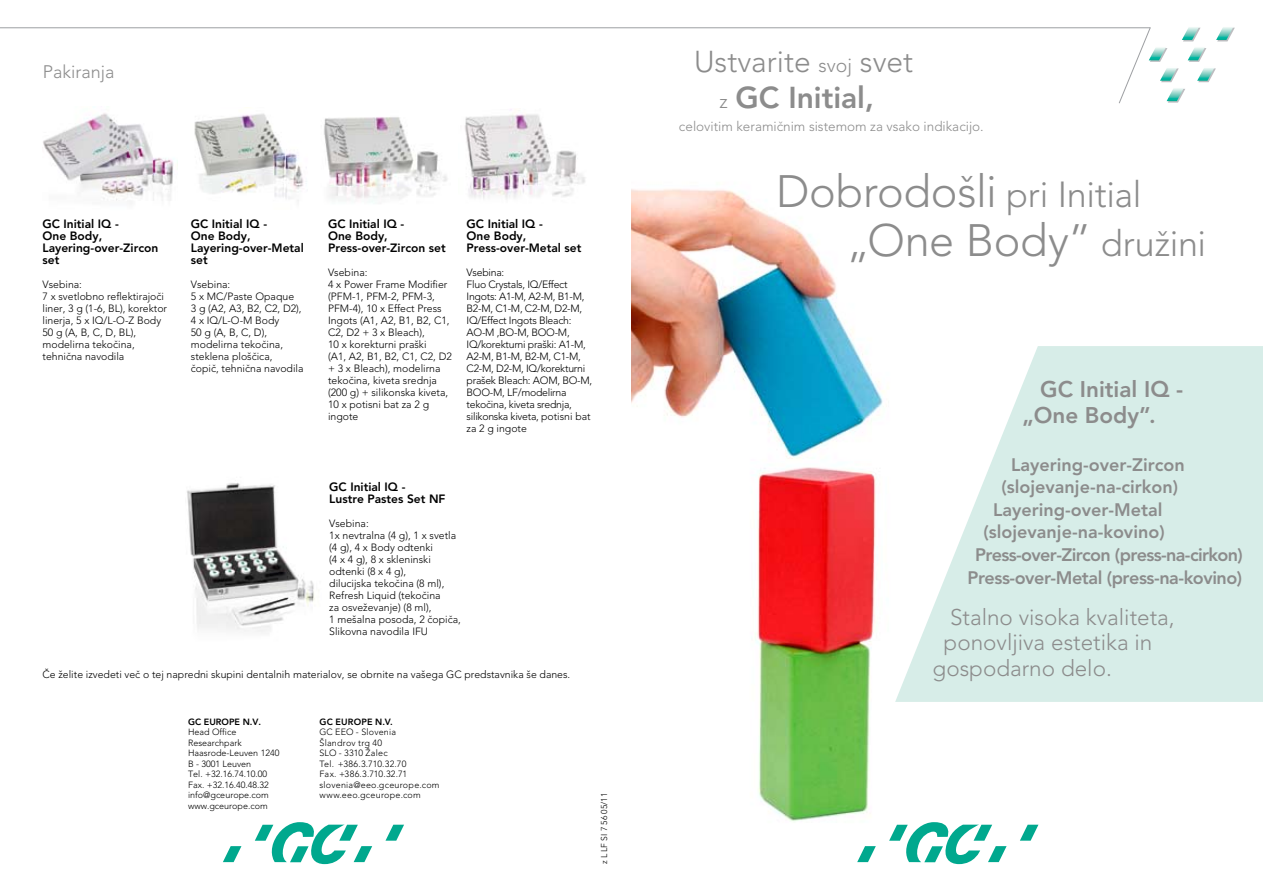
<style>
.page{position:relative;width:1263px;height:893px;background:#fff}
.page>*{position:absolute;margin:0;border:0;box-sizing:border-box;transform-origin:0 0}
.t1{font:300 45px/49.1px "Avenir";letter-spacing:-.01em;color:#8c8c8c}
.t2{font:300 30px/36px "Avenir";color:#8c8c8c;text-align:center}
.t3{font:300 22.5px "Avenir";color:#8c8c8c}
.t4{font:800 22.5px/25.5px "Avenir";color:#8c8c8c}
.t5{font:800 18px "Avenir";color:#8c8c8c}
.t6{font:800 18px "Avenir";letter-spacing:-.035em;color:#8c8c8c}
.t7{font:800 18px "Avenir";letter-spacing:-.025em;color:#8c8c8c}
.t8{font:300 18px "Avenir";color:#8c8c8c}
.t9{font:300 13.5px "Avenir";color:#8c8c8c}
.t10{font:800 12px/12px "Avenir";color:#000}
.t11{font:300 10.5px/12px "Avenir";color:#000}
.t12{font:300 10.5px/12px "Avenir";letter-spacing:-.025em;color:#000}
.t13{font:300 9px/10.5px "Avenir";letter-spacing:.025em;color:#000}
.t14{font:300 9px/10.5px "Avenir";color:#000}
.t15{font:800 9px "Avenir";letter-spacing:.005em;color:#000}
.t16{font:300 8.55px "Avenir";color:#000}
.s1{font-size:19.5px}
.s2{font-weight:800}
.s3{font-size:36px}
</style>
<div class="page">
<img style="left:631px;top:189px;width:239px;height:633px">
<svg style="left:1020px;top:825px;width:18px;height:16px"></svg>
<svg style="left:889px;top:822px;width:117px;height:42px"></svg>
<svg style="left:857px;top:846px;width:19px;height:16px"></svg>
<svg style="left:832px;top:346px;width:431px;height:356px;fill:#d7ede8"></svg>
<svg style="left:1118px;top:27px;width:117px;height:77px"></svg>
<hr style="left:0;top:27px;width:1150px;height:1px;background:#9d9fa2">
<svg style="left:385px;top:825px;width:19px;height:16px"></svg>
<svg style="left:255px;top:822px;width:117px;height:42px"></svg>
<svg style="left:223px;top:846px;width:18px;height:16px"></svg>
<img style="left:187px;top:483px;width:128px;height:150px">
<img style="left:324px;top:117px;width:123px;height:86px">
<img style="left:43px;top:113px;width:131px;height:88px">
<img style="left:194px;top:113px;width:113px;height:88px">
<img style="left:464px;top:109px;width:121px;height:90px">
<h3 class="t8" style="left:43px;top:61px;width:73px">Pakiranja</h3>
<p class="t10" style="left:43px;top:218px;width:117px">GC Initial IQ -<br>One Body,<br>Layering-over-Zircon set</p>
<p class="t11" style="left:43px;top:279px;width:126px">Vsebina:<br>7 x svetlobno reflektirajoËi liner, 3 g (1-6, BL), korektor linerja, 5 x IQ/L-O-Z Body<br>50 g (A, B, C, D, BL), modelirna tekoËina, tehniËna navodila</p>
<p class="t10" style="left:191px;top:218px;width:114px">GC Initial IQ -<br>One Body,<br>Layering-over-Metal set</p>
<p class="t11" style="left:191px;top:279px;width:114px">Vsebina:<br>5 x MC/Paste Opaque<br>3 g (A2, A3, B2, C2, D2),<br>4 x IQ/L-O-M Body<br>50 g (A, B, C, D), modelirna tekoËina, steklena plošËica,<br>ËopiË, tehniËna navodila</p>
<p class="t10" style="left:328px;top:218px;width:119px">GC Initial IQ -<br>One Body,<br>Press-over-Zircon set</p>
<p class="t11" style="left:328px;top:267px;width:125px">Vsebina:<br>4 x Power Frame Modifier (PFM-1, PFM-2, PFM-3,<br>PFM-4), 10 x Effect Press<br>Ingots (A1, A2, B1, B2, C1,<br>C2, D2 + 3 x Bleach),<br>10 x korekturni praški<br>(A1, A2, B1, B2, C1, C2, D2 + 3 x Bleach), modelirna tekoËina, kiveta srednja (200 g) + silikonska kiveta,<br>10 x potisni bat za 2 g ingote</p>
<p class="t10" style="left:467px;top:218px;width:116px">GC Initial IQ -<br>One Body,<br>Press-over-Metal set</p>
<p class="t12" style="left:467px;top:267px;width:127px">Vsebina:<br>Fluo Crystals, IQ/Effect<br>Ingots: A1-M, A2-M, B1-M,<br>B2-M, C1-M, C2-M, D2-M,<br>IQ/Effect Ingots Bleach:<br>AO-M ,BO-M, BOO-M,<br>IQ/korekturni praški: A1-M,<br>A2-M, B1-M, B2-M, C1-M,<br>C2-M, D2-M, IQ/korekturni prašek Bleach: AOM, BO-M,<br>BOO-M, LF/modelirna tekoËina, kiveta srednja, silikonska kiveta, potisni bat za 2 g ingote</p>
<p class="t10" style="left:329px;top:482px;width:118px">GC Initial IQ -<br>Lustre Pastes Set NF</p>
<p class="t11" style="left:329px;top:518px;width:133px">Vsebina:<br>1x nevtralna (4 g), 1 x svetla (4 g), 4 x Body odtenki<br>(4 x 4 g), 8 x skleninski odtenki (8 x 4 g),<br>dilucijska tekoËina (8 ml),<br>Refresh Liquid (tekoËina<br>za osveževanje) (8 ml),<br>1 mešalna posoda, 2 ËopiËa,<br>Slikovna navodila IFU</p>
<p class="t11" style="left:43px;top:669px;width:529px">»e želite izvedeti veË o tej napredni skupini dentalnih materialov, se obrnite na vašega GC predstavnika še danes.</p>
<p class="t15" style="left:188px;top:716px;width:75px">GC EUROPE N.V.</p>
<p class="t14" style="left:188px;top:727px;width:93px">Head Office<br>Researchpark<br>Haasrode-Leuven 1240<br>B - 3001 Leuven<br>Tel. +32.16.74.10.00<br>Fax. +32.16.40.48.32 info@gceurope.com www.gceurope.com</p>
<p class="t15" style="left:319px;top:716px;width:75px">GC EUROPE N.V.</p>
<p class="t13" style="left:319px;top:727px;width:122px">GC EEO - Slovenia<br>©landrov trg 40<br>SLO - 3310 Æalec<br>Tel. +386.3.710.32.70<br>Fax. +386.3.710.32.71 slovenia@eeo.gceurope.com www.eeo.gceurope.com</p>
<p class="t16" style="left:599px;top:864px;width:73px;rotate:-90deg">z L LF SI 7 56 05/11</p>
<h2 class="t2" style="left:694px;top:44px;width:221px">Ustvarite <span class="s1">svoj</span> svet <span class="s1">z</span> <span class="s2">GC Initial,</span></h2>
<p class="t9" style="left:679px;top:119px;width:306px">celovitim keramiËnim sistemom za vsako indikacijo.</p>
<h1 class="t1" style="left:846px;top:168px;width:361px;text-indent:-70px">Dobrodoπli <span class="s3">pri Initial </span>„One Body” <span class="s3">druæini</span></h1>
<h3 class="t4" style="left:1022px;top:378px;width:163px;text-indent:18px">GC Initial IQ - „One Body”.</h3>
<h3 class="t5" style="left:1011px;top:454px;width:175px">Layering-over-Zircon</h3>
<h3 class="t5" style="left:1002px;top:477px;width:178px">(slojevanje-na-cirkon)</h3>
<h3 class="t5" style="left:993px;top:499px;width:171px">Layering-over-Metal</h3>
<h3 class="t5" style="left:984px;top:522px;width:182px">(slojevanje-na-kovino)</h3>
<h3 class="t6" style="left:975px;top:544px;width:269px">Press-over-Zircon (press-na-cirkon)</h3>
<h3 class="t7" style="left:967px;top:567px;width:276px">Press-over-Metal (press-na-kovino)</h3>
<h3 class="t3" style="left:950px;top:604px;width:226px">Stalno visoka kvaliteta,</h3>
<h3 class="t3" style="left:943px;top:629px;width:210px">ponovljiva estetika in</h3>
<h3 class="t3" style="left:932px;top:655px;width:181px">gospodarno delo.</h3>
</div>
